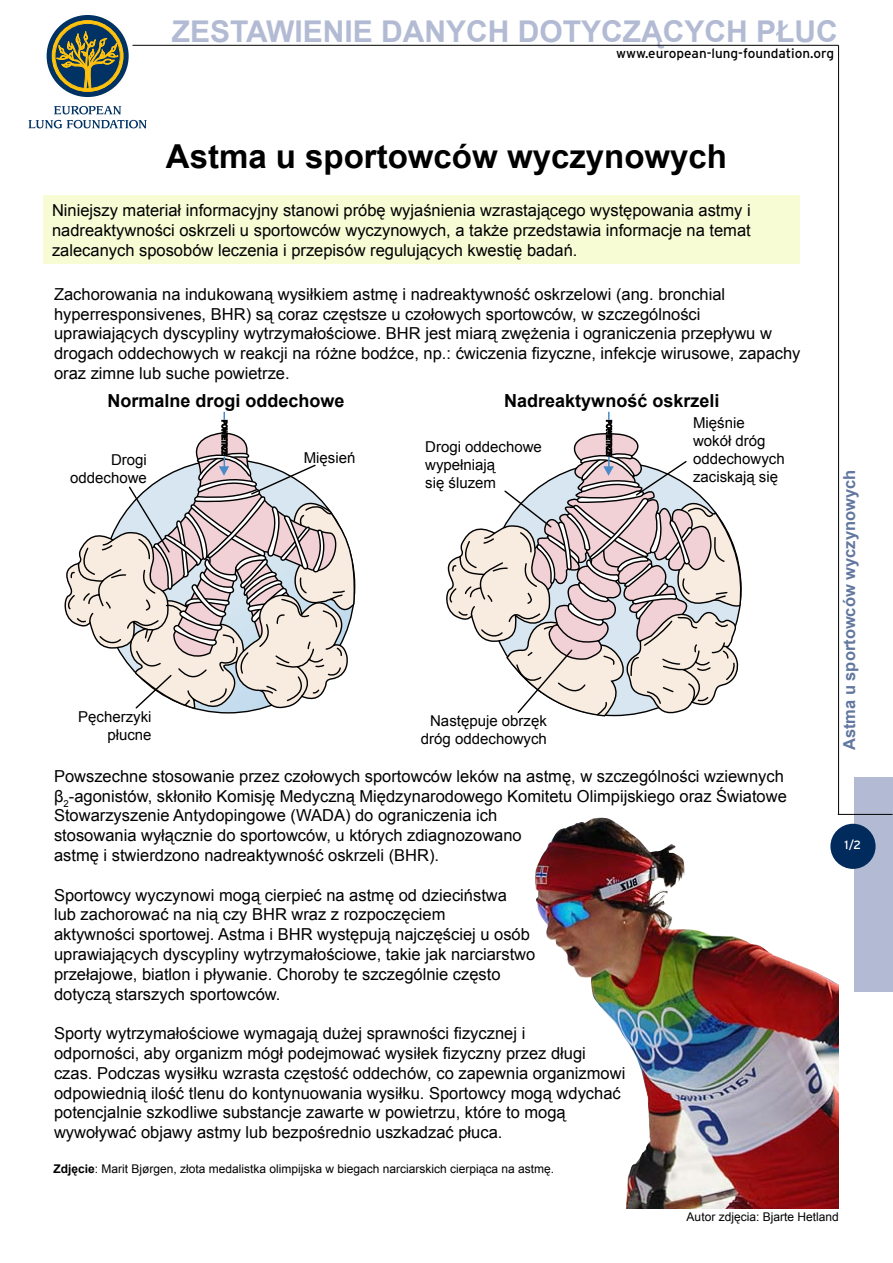
<style>
.page{position:relative;width:893px;height:1263px;background:#fff}
.page>*{position:absolute;margin:0;border:0;box-sizing:border-box;transform-origin:0 0}
.t1{font:700 33px "Arial";color:#000}
.t2{font:700 30px "Arial";color:#b2bbd3}
.t3{font:700 18px "Arial";color:#000}
.t4{font:16.5px/19.8px "Arial";color:#000}
.t5{font:700 16.5px "Arial";color:#62779f}
.t6{font:15px/18px "Arial";color:#000;text-align:right}
.t7{font:13.5px "Interstate";color:#000}
.t8{font:12px "Arial";color:#000}
.t9{font:12px "Interstate";color:#fff}
.s1{font-weight:700}
</style>
<div class="page">
<div style="left:44px;top:195px;width:756px;height:69px;background:#f7fcd5"></div>
<img style="left:535px;top:766px;width:351px;height:443px">
<svg style="left:64px;top:412px;width:292px;height:298px"></svg>
<svg style="left:446px;top:412px;width:296px;height:305px"></svg>
<div style="left:854px;top:777px;width:38px;height:214px;background:#b2bbd3"></div>
<div style="left:830px;top:824px;width:46px;height:45px;background:#002b5c;border-radius:50%"></div>
<hr style="left:838px;top:45px;width:1px;height:769px;background:#000">
<hr style="left:132px;top:45px;width:706px;height:1px;background:#000">
<hr style="left:838px;top:814px;width:54px;height:1px;background:#000">
<div style="left:47px;top:15px;width:82px;height:82px;background:#003263;border-radius:50%"></div>
<svg style="left:54px;top:106px;width:67px;height:8px"></svg>
<svg style="left:28px;top:120px;width:119px;height:8px"></svg>
<svg style="left:52px;top:20px;width:71px;height:72px"></svg>
<h2 class="t2" style="left:172px;top:12px;width:668px">ZESTAWIENIE DANYCH DOTYCZĄCYCH PŁUC</h2>
<p class="t7" style="left:616px;top:45px;width:219px">www.european-lung-foundation.org</p>
<h1 class="t1" style="left:166px;top:135px;width:563px">Astma u sportowców wyczynowych</h1>
<p class="t4" style="left:52px;top:200px;width:700px;text-align:justify">Niniejszy materiał informacyjny stanowi próbę wyjaśnienia wzrastającego występowania astmy i nadreaktywności oskrzeli u sportowców wyczynowych, a także przedstawia informacje na temat zalecanych sposobów leczenia i przepisów regulujących kwestię badań.</p>
<p class="t4" style="left:54px;top:284px;width:748px">Zachorowania na indukowaną wysiłkiem astmę i nadreaktywność oskrzelowi (ang. bronchial hyperresponsivenes, BHR) są coraz częstsze u czołowych sportowców, w szczególności uprawiających dyscypliny wytrzymałościowe. BHR jest miarą zwężenia i ograniczenia przepływu w drogach oddechowych w reakcji na różne bodźce, np.: ćwiczenia fizyczne, infekcje wirusowe, zapachy oraz zimne lub suche powietrze.</p>
<p class="t3" style="left:107px;top:389px;width:239px">Normalne drogi oddechowe</p>
<p class="t3" style="left:504px;top:389px;width:217px">Nadreaktywność oskrzeli</p>
<p class="t6" style="left:70px;top:451px;width:78px">Drogi oddechowe</p>
<p class="t6" style="left:78px;top:708px;width:75px">Pęcherzyki płucne</p>
<p class="t6" style="left:304px;top:449px;width:53px">Mięsień</p>
<p class="t6" style="left:425px;top:438px;width:118px;text-align:left">Drogi oddechowe wypełniają<br>się śluzem</p>
<p class="t6" style="left:421px;top:712px;width:127px">Następuje obrzęk dróg oddechowych</p>
<p class="t6" style="left:693px;top:414px;width:93px;text-align:left">Mięśnie wokół dróg oddechowych zaciskają się</p>
<p class="t4" style="left:54px;top:766px;width:734px">Powszechne stosowanie przez czołowych sportowców leków na astmę, w szczególności wziewnych β<sub>2</sub>-agonistów, skłoniło Komisję Medyczną Międzynarodowego Komitetu Olimpijskiego oraz Światowe Stowarzyszenie Antydopingowe (WADA) do ograniczenia ich<br>stosowania wyłącznie do sportowców, u których zdiagnozowano<br>astmę i stwierdzono nadreaktywność oskrzeli (BHR).</p>
<p class="t4" style="left:54px;top:885px;width:483px">Sportowcy wyczynowi mogą cierpieć na astmę od dzieciństwa<br>lub zachorować na nią czy BHR wraz z rozpoczęciem<br>aktywności sportowej. Astma i BHR występują najczęściej u osób uprawiających dyscypliny wytrzymałościowe, takie jak narciarstwo przełajowe, biatlon i pływanie. Choroby te szczególnie często dotyczą starszych sportowców.</p>
<p class="t4" style="left:54px;top:1023px;width:573px">Sporty wytrzymałościowe wymagają dużej sprawności fizycznej i<br>odporności, aby organizm mógł podejmować wysiłek fizyczny przez długi czas. Podczas wysiłku wzrasta częstość oddechów, co zapewnia organizmowi odpowiednią ilość tlenu do kontynuowania wysiłku. Sportowcy mogą wdychać potencjalnie szkodliwe substancje zawarte w powietrzu, które to mogą wywoływać objawy astmy lub bezpośrednio uszkadzać płuca.</p>
<p class="t8" style="left:53px;top:1161px;width:502px"><span class="s1">Zdjęcie</span>: Marit Bjørgen, złota medalistka olimpijska w biegach narciarskich cierpiąca na astmę.</p>
<p class="t5" style="left:838px;top:750px;width:282px;rotate:-90deg">Astma u sportowców wyczynowych</p>
<p class="t9" style="left:844px;top:838px;width:18px">1/2</p>
<p class="t8" style="left:687px;top:1209px;width:154px">Autor zdjęcia: Bjarte Hetland</p>
</div>
